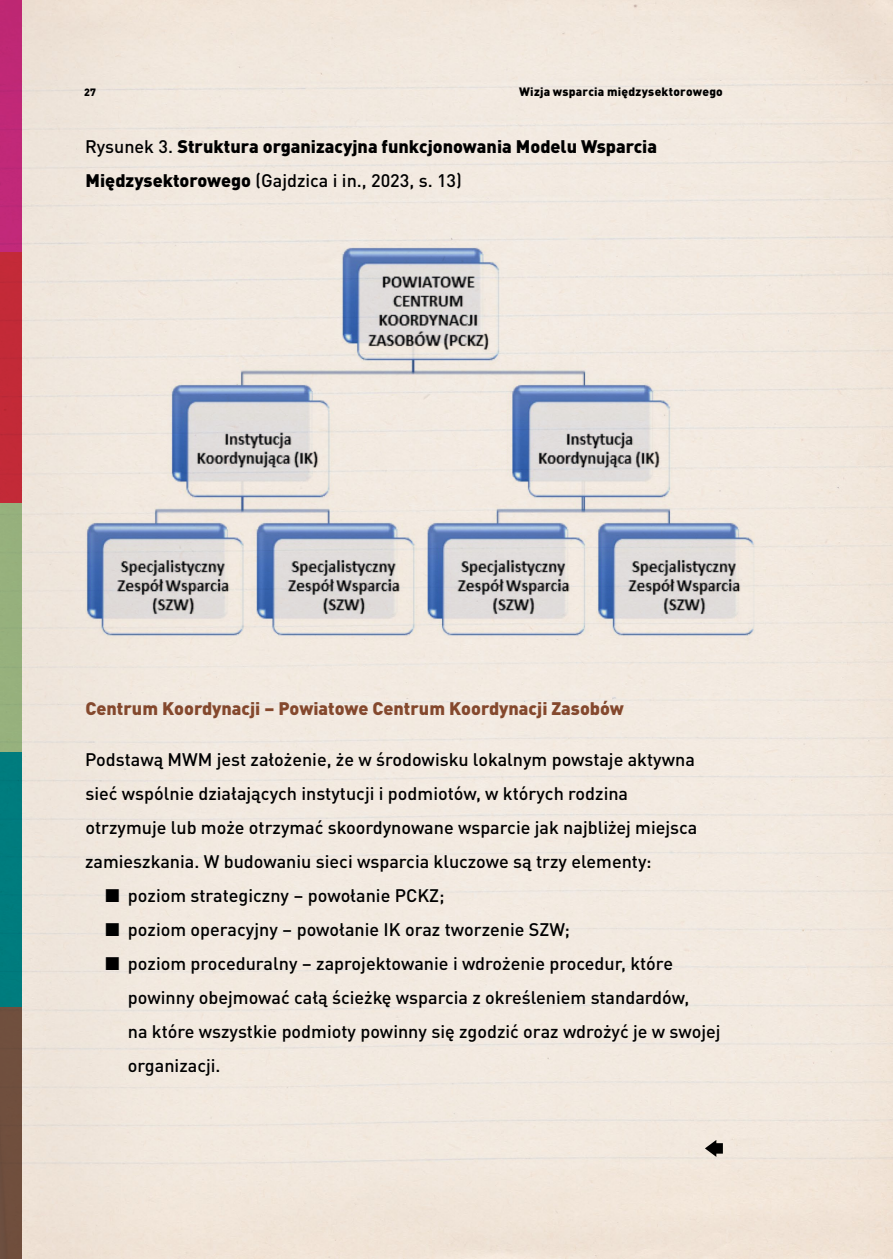
<style>
.page{position:relative;width:893px;height:1259px;background:#fff}
.page>*{position:absolute;margin:0;border:0;box-sizing:border-box;transform-origin:0 0}
.t1{font:500 18px/34px "DIN Pro Pl";color:#000}
.t2{font:900 18px "DIN Pro";color:#000}
.t3{font:900 18px "DIN Pro";color:#84482d}
.t4{font:900 12px "DIN Pro";letter-spacing:.02em;color:#000}
.t5{font:900 10.5px "DIN Pro";color:#000}
.s1{font-family:"DIN Pro Pl";font-weight:500}
.s2{font-family:"DIN Pro";font-weight:900}
</style>
<div class="page">
<div style="left:21px;top:0;width:872px;height:1259px;background:#f1e8de"></div>
<img style="left:701px;top:1134px;width:30px;height:29px">
<div style="left:0;top:0;width:21px;height:252px;background:#c02877"></div>
<div style="left:0;top:252px;width:21px;height:251px;background:#c22a37"></div>
<div style="left:0;top:503px;width:21px;height:252px;background:#96b07d"></div>
<div style="left:0;top:752px;width:21px;height:255px;background:#007c7e"></div>
<div style="left:0;top:1007px;width:21px;height:252px;background:#704f3e"></div>
<img style="left:85px;top:241px;width:672px;height:398px">
<p class="t5" style="left:84px;top:85px;width:13px">27</p>
<p class="t4" style="left:519px;top:84px;width:205px">Wizja wsparcia międzysektorowego</p>
<p class="t2" style="left:85px;top:134px;width:573px"><span class="s1">Rysunek 3.</span> Struktura organizacyjna funkcjonowania Modelu Wsparcia</p>
<p class="t1" style="left:86px;top:162px;width:378px"><span class="s2">Międzysektorowego</span> (Gajdzica i in., 2023, s. 13)</p>
<p class="t3" style="left:85px;top:696px;width:540px">Centrum Koordynacji – Powiatowe Centrum Koordynacji Zasobów</p>
<p class="t1" style="left:85px;top:741px;width:614px">Podstawą MWM jest założenie, że w środowisku lokalnym powstaje aktywna sieć wspólnie działających instytucji i podmiotów, w których rodzina otrzymuje lub może otrzymać skoordynowane wsparcie jak najbliżej miejsca zamieszkania. W budowaniu sieci wsparcia kluczowe są trzy elementy:</p>
<p class="t1" style="left:104px;top:877px;width:342px">■ poziom strategiczny – powołanie PCKZ;</p>
<p class="t1" style="left:104px;top:911px;width:468px">■ poziom operacyjny – powołanie IK oraz tworzenie SZW;</p>
<p class="t1" style="left:128px;top:945px;width:594px;text-indent:-24px">■ poziom proceduralny – zaprojektowanie i wdrożenie procedur, które powinny obejmować całą ścieżkę wsparcia z określeniem standardów,<br>na które wszystkie podmioty powinny się zgodzić oraz wdrożyć je w swojej organizacji.</p>
</div>
